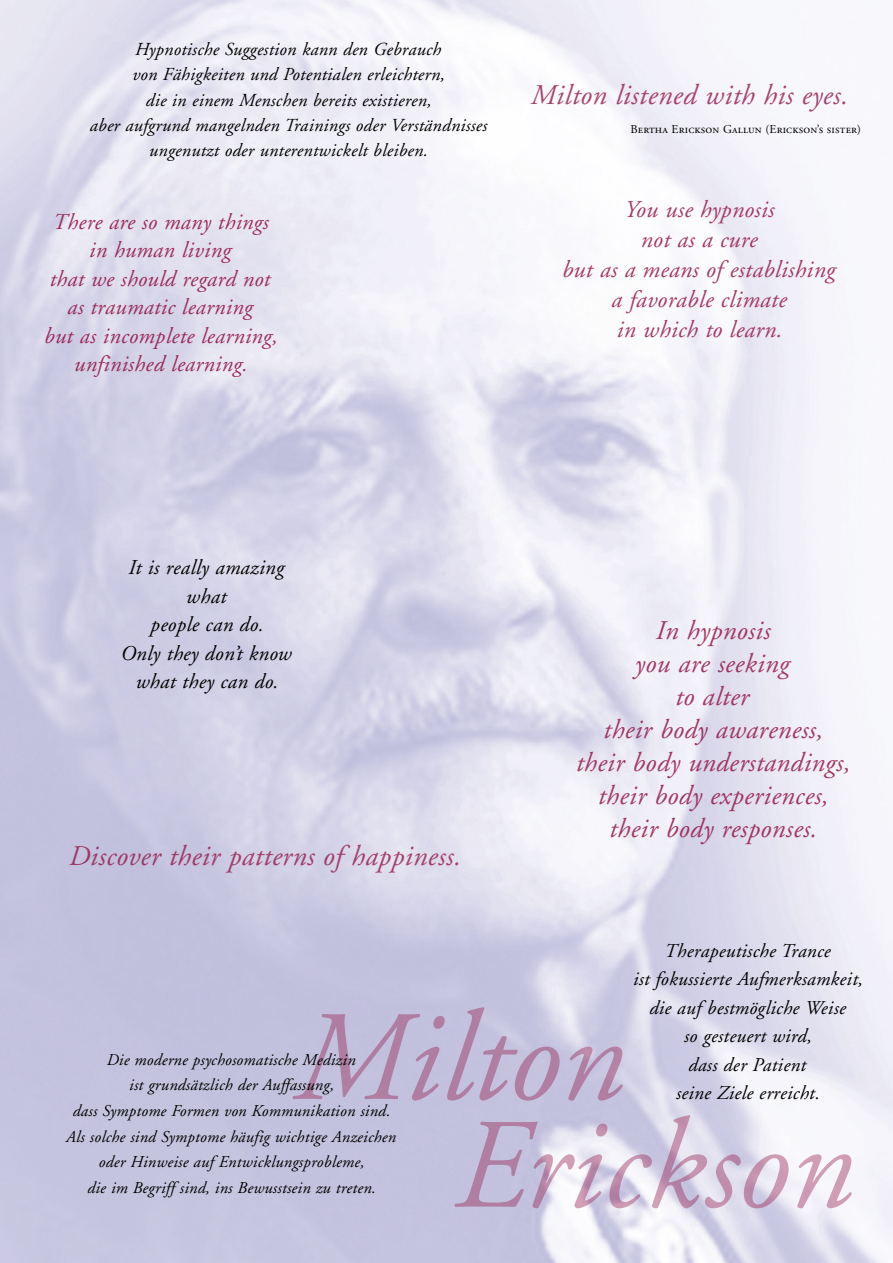
<style>
.page{position:relative;width:893px;height:1263px;background:#fff}
.page>*{position:absolute;margin:0;border:0;box-sizing:border-box;transform-origin:0 0}
.t1{font:italic 127.95px "Adobe Garamond";color:rgb(148 24 75/.4)}
.t2{font:italic 28.5px "Adobe Garamond";letter-spacing:.015em;color:rgb(148 24 75/.8)}
.t3{font:italic 27px/33px "Adobe Garamond";letter-spacing:.015em;color:rgb(148 24 75/.85);text-align:center}
.t4{font:italic 24px/30px "Adobe Garamond";letter-spacing:.015em;color:rgb(148 24 75/.85);text-align:center}
.t5{font:italic 22.5px/28.5px "Adobe Garamond";letter-spacing:.015em;color:rgb(148 24 75/.9);text-align:center}
.t6{font:italic 21px/28.5px "Adobe Garamond";letter-spacing:.015em;color:#000;text-align:center}
.t7{font:italic 19.5px/28.5px "Adobe Garamond";letter-spacing:.015em;color:#000;text-align:center}
.t8{font:italic 18.3px/25px "Adobe Garamond";letter-spacing:.015em;color:#000;text-align:center}
.t9{font:italic 16.5px/25.5px "Adobe Garamond";letter-spacing:.015em;color:#000;text-align:center}
.t10{font:12px "Adobe Garamond Regular SC";letter-spacing:.015em;color:#000}
</style>
<div class="page">
<p class="t8" style="left:90px;top:39px;width:399px">Hypnotische Suggestion kann den Gebrauch<br>von Fähigkeiten und Potentialen erleichtern,<br>die in einem Menschen bereits existieren,<br>aber aufgrund mangelnden Trainings oder Verständnisses ungenutzt oder unterentwickelt bleiben.</p>
<h3 class="t5" style="left:44px;top:209px;width:235px">There are so many things in human living<br>that we should regard not as traumatic learning<br>but as incomplete learning, unfinished learning.</h3>
<h2 class="t2" style="left:531px;top:84px;width:318px">Milton listened with his eyes.</h2>
<p class="t10" style="left:630px;top:124px;width:232px">Bertha Erickson Gallun (Erickson’s sister)</p>
<h3 class="t4" style="left:562px;top:196px;width:275px">You use hypnosis<br>not as a cure<br>but as a means of establishing a favorable climate<br>in which to learn.</h3>
<p class="t6" style="left:121px;top:555px;width:172px">It is really amazing what<br>people can do.<br>Only they don’t know what they can do.</p>
<h2 class="t2" style="left:69px;top:844px;width:394px">Discover their patterns of happiness.</h2>
<h3 class="t3" style="left:576px;top:616px;width:276px">In hypnosis<br>you are seeking<br>to alter<br>their body awareness, their body understandings, their body experiences, their body responses.</h3>
<p class="t7" style="left:633px;top:938px;width:232px">Therapeutische Trance<br>ist fokussierte Aufmerksamkeit, die auf bestmögliche Weise<br>so gesteuert wird,<br>dass der Patient<br>seine Ziele erreicht.</p>
<h1 class="t1" style="left:295px;top:1007px;width:331px">Milton</h1>
<p class="t9" style="left:66px;top:1048px;width:331px">Die moderne psychosomatische Medizin<br>ist grundsätzlich der Auffassung,<br>dass Symptome Formen von Kommunikation sind.<br>Als solche sind Symptome häufig wichtige Anzeichen oder Hinweise auf Entwicklungsprobleme,<br>die im Begriff sind, ins Bewusstsein zu treten.</p>
<h1 class="t1" style="left:454px;top:1115px;width:401px">Erickson</h1>
</div>
